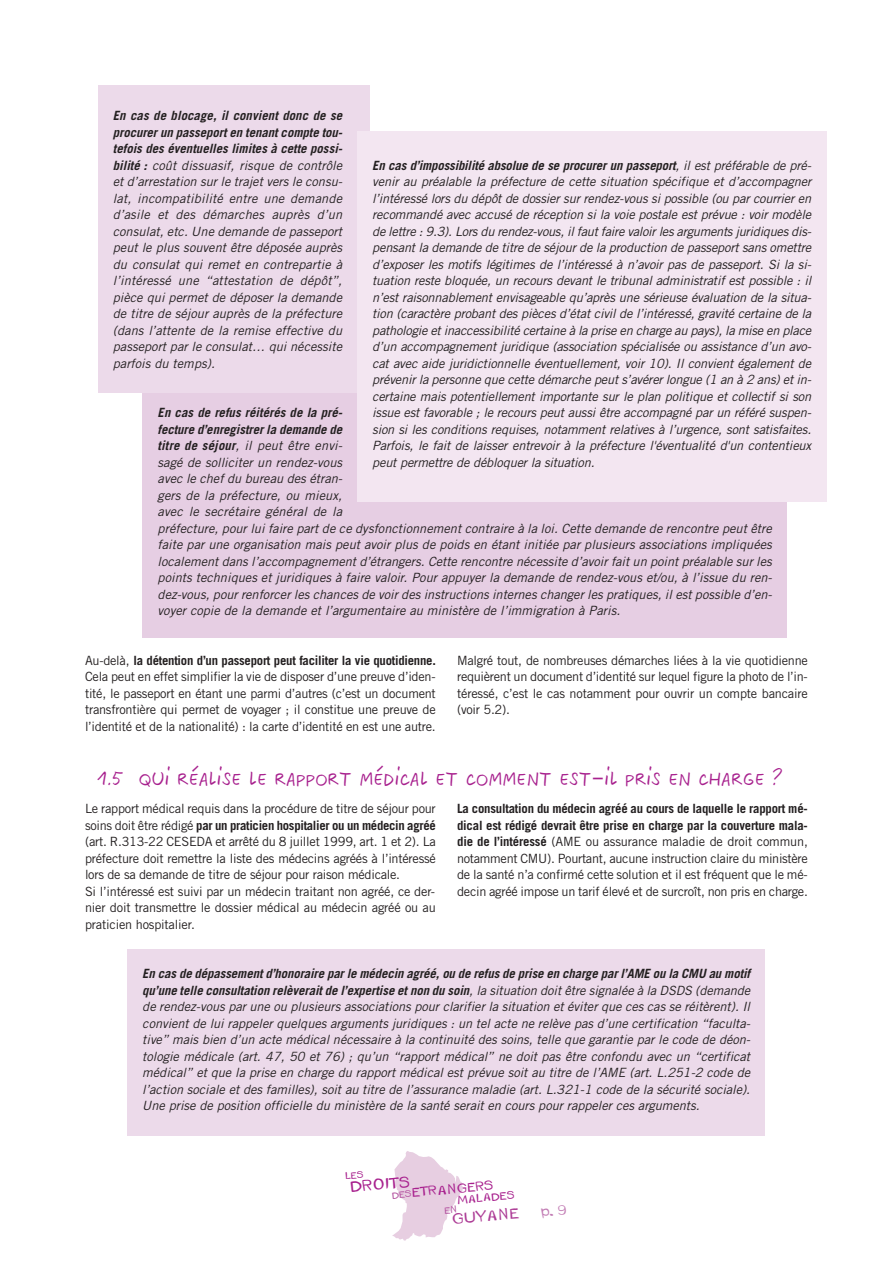
<style>
.page{position:relative;width:893px;height:1263px;background:#fff}
.page>*{position:absolute;margin:0;border:0;box-sizing:border-box;transform-origin:0 0}
.t1{font:22.5px "Twingo France";color:#a8218e}
.t2{font:700 14.85px "Edihunix";color:#a8218e}
.t3{font:700 14.25px "Edihunix";color:#ad3d96}
.t4{font:italic 12.75px/16.5px "Trade Gothic";color:#231f20;text-align:justify}
.t5{font:12.75px/16.5px "Trade Gothic";letter-spacing:-.02em;color:#231f20;text-align:justify}
.t6{font:700 12.45px "Edihunix";color:#a8218e}
.t7{font:700 10.5px "Edihunix";color:#a8218e}
.s1{font-weight:700}
.s2{font-family:"Lucida Grande"}
.s3{font-size:9px;color:#b454a1}
</style>
<div class="page">
<div style="left:143px;top:364px;width:644px;height:274px;background:#e6cee3"></div>
<div style="left:98px;top:85px;width:272px;height:308px;background:#ecdaea"></div>
<div style="left:357px;top:132px;width:469px;height:370px;background:#f3e6f1"></div>
<div style="left:127px;top:949px;width:638px;height:186px;background:#ecdaea"></div>
<svg style="left:392px;top:1151px;width:71px;height:89px"></svg>
<p class="t4" style="left:113px;top:108px;width:231px"><span class="s1">En cas de blocage, il convient donc de se procurer un passeport en tenant compte tou&shy;tefois des éventuelles limites à cette possi&shy;bilité :</span> coût dissuasif, risque de contrôle et d’arrestation sur le trajet vers le consu&shy;lat, incompatibilité entre une demande d’asile et des démarches auprès d’un consulat, etc. Une demande de passeport peut le plus souvent être déposée auprès du consulat qui remet en contrepartie à l’intéressé une “attestation de dépôt”, pièce qui permet de déposer la demande de titre de séjour auprès de la préfecture (dans l’attente de la remise effective du passeport par le consulat… qui nécessite parfois du temps).</p>
<p class="t4" style="left:372px;top:158px;width:441px"><span class="s1">En cas d’impossibilité absolue de se procurer un passeport</span>, il est préférable de pré&shy;venir au préalable la préfecture de cette situation spécifique et d’accompagner l’intéressé lors du dépôt de dossier sur rendez-vous si possible (ou par courrier en recommandé avec accusé de réception si la voie postale est prévue : voir modèle de lettre : 9.3). Lors du rendez-vous, il faut faire valoir les arguments juridiques dis&shy;pensant la demande de titre de séjour de la production de passeport sans omettre d’exposer les motifs légitimes de l’intéressé à n’avoir pas de passeport. Si la si&shy;tuation reste bloquée, un recours devant le tribunal administratif est possible : il n’est raisonnablement envisageable qu’après une sérieuse évaluation de la situa&shy;tion (caractère probant des pièces d’état civil de l’intéressé, gravité certaine de la pathologie et inaccessibilité certaine à la prise en charge au pays), la mise en place d’un accompagnement juridique (association spécialisée ou assistance d’un avo&shy;cat avec aide juridictionnelle éventuellement, voir 10). Il convient également de prévenir la personne que cette démarche peut s’avérer longue (1 an à 2 ans) et in&shy;certaine mais potentiellement importante sur le plan politique et collectif si son issue est favorable ; le recours peut aussi être accompagné par un référé suspen&shy;sion si les conditions requises, notamment relatives à l’urgence, sont satisfaites.<br>Parfois, le fait de laisser entrevoir à la préfecture l'éventualité d'un contentieux peut permettre de débloquer la situation.</p>
<p class="t4" style="left:158px;top:405px;width:616px;text-align:left"><span class="s1">En cas de refus réitérés de la pré-<br>fecture d’enregistrer la demande de<br>titre de séjour</span>, il peut être envi-<br>sagé de solliciter un rendez-vous<br>avec le chef du bureau des étran-<br>gers de la préfecture, ou mieux,<br>avec le secrétaire général de la<br>préfecture, pour lui faire part de ce dysfonctionnement contraire à la loi. Cette demande de rencontre peut être faite par une organisation mais peut avoir plus de poids en étant initiée par plusieurs associations impliquées localement dans l’accompagnement d’étrangers. Cette rencontre nécessite d’avoir fait un point préalable sur les points techniques et juridiques à faire valoir. Pour appuyer la demande de rendez-vous et/ou, à l’issue du ren&shy;dez-vous, pour renforcer les chances de voir des instructions internes changer les pratiques, il est possible d’en&shy;voyer copie de la demande et l’argumentaire au ministère de l’immigration à Paris.</p>
<p class="t5" style="left:85px;top:653px;width:352px">Au-delà, <span class="s1">la détention d’un passeport peut faciliter la vie quotidienne.<br></span>Cela peut en effet simplifier la vie de disposer d’une preuve d’iden&shy;tité, le passeport en étant une parmi d’autres (c’est un document transfrontière qui permet de voyager ; il constitue une preuve de l’identité et de la nationalité) : la carte d’identité en est une autre.</p>
<p class="t5" style="left:457px;top:653px;width:352px">Malgré tout, de nombreuses démarches liées à la vie quotidienne requièrent un document d’identité sur lequel figure la photo de l’in&shy;téressé, c’est le cas notamment pour ouvrir un compte bancaire (voir 5.2).</p>
<h1 class="t1" style="left:96px;top:764px;width:688px">1.5 Qui réalise le rapport médical et comment est<span class="s2">-</span>il pris en charge ?</h1>
<p class="t5" style="left:85px;top:801px;width:352px;text-align:left">Le rapport médical requis dans la procédure de titre de séjour pour soins doit être rédigé <span class="s1">par un praticien hospitalier ou un médecin agréé </span>(art. R.313-22 CESEDA et arrêté du 8 juillet 1999, art. 1 et 2). La préfecture doit remettre la liste des médecins agréés à l’intéressé lors de sa demande de titre de séjour pour raison médicale.<br>Si l’intéressé est suivi par un médecin traitant non agréé, ce der&shy;nier doit transmettre le dossier médical au médecin agréé ou au praticien hospitalier.</p>
<p class="t5" style="left:457px;top:801px;width:352px"><span class="s1">La consultation du médecin agréé au cours de laquelle le rapport mé&shy;dical est rédigé devrait être prise en charge par la couverture mala&shy;die de l’intéressé</span> (AME ou assurance maladie de droit commun, notamment CMU). Pourtant, aucune instruction claire du ministère de la santé n’a confirmé cette solution et il est fréquent que le mé&shy;decin agréé impose un tarif élevé et de surcroît, non pris en charge.</p>
<p class="t4" style="left:142px;top:966px;width:610px"><span class="s1">En cas de dépassement d’honoraire par le médecin agréé, ou de refus de prise en charge par l’AME ou la CMU au motif qu’une telle consultation relèverait de l’expertise et non du soin</span>, la situation doit être signalée à la DSDS (demande de rendez-vous par une ou plusieurs associations pour clarifier la situation et éviter que ces cas se réitèrent). Il convient de lui rappeler quelques arguments juridiques : un tel acte ne relève pas d’une certification “faculta&shy;tive” mais bien d’un acte médical nécessaire à la continuité des soins, telle que garantie par le code de déon&shy;tologie médicale (art. 47, 50 et 76) ; qu’un “rapport médical” ne doit pas être confondu avec un “certificat médical” et que la prise en charge du rapport médical est prévue soit au titre de l’AME (art. L.251-2 code de l’action sociale et des familles), soit au titre de l’assurance maladie (art. L.321-1 code de la sécurité sociale).<br>Une prise de position officielle du ministère de la santé serait en cours pour rappeler ces arguments.</p>
<p class="t2" style="left:349px;top:1178px;width:61px;rotate:-5deg">DROITS</p>
<p class="t6" style="left:391px;top:1187px;width:103px;rotate:-5deg"><span class="s3">DES</span>ETRANGERS</p>
<p class="t7" style="left:457px;top:1194px;width:58px;rotate:-5deg">MALADES</p>
<p class="t3" style="left:452px;top:1211px;width:68px;rotate:-5deg">GUYANE</p>
</div>
